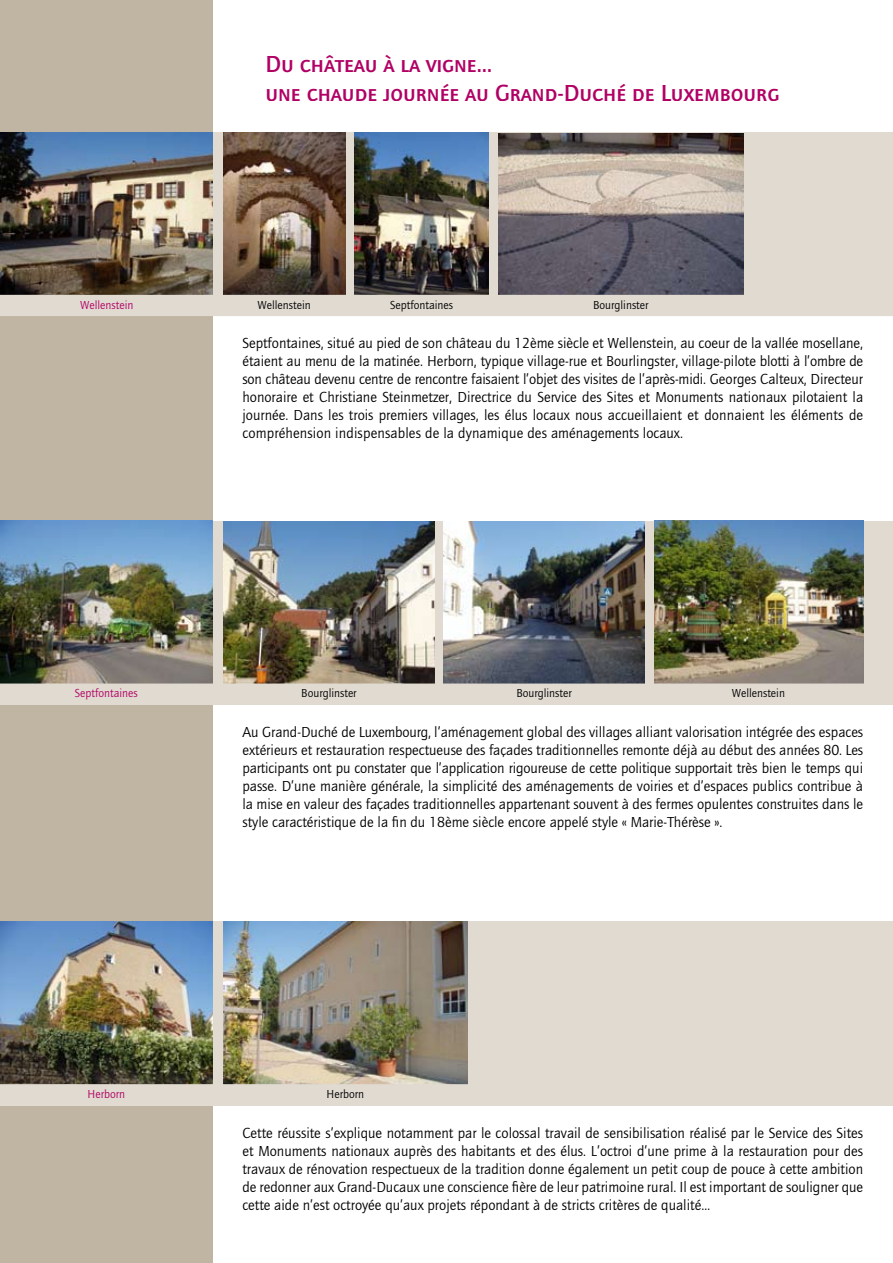
<style>
.page{position:relative;width:893px;height:1263px;background:#fff}
.page>*{position:absolute;margin:0;border:0;box-sizing:border-box;transform-origin:0 0}
.t1{font:500 24px/28.8px "Quay Sans SC";color:#b10064}
.t2{font:15px/18px "Quay Sans";color:#000;text-align:justify}
.t3{font:12px "Quay Sans";color:#000}
.t4{font:12px "Quay Sans";color:#b10064}
</style>
<div class="page">
<div style="left:0;top:0;width:213px;height:1263px;background:#c0b5a2"></div>
<div style="left:0;top:133px;width:893px;height:183px;background:#e0dad1"></div>
<div style="left:0;top:521px;width:893px;height:184px;background:#e0dad1"></div>
<div style="left:0;top:922px;width:893px;height:184px;background:#e0dad1"></div>
<img style="left:355px;top:133px;width:133px;height:162px">
<img style="left:0;top:133px;width:213px;height:161px">
<img style="left:224px;top:133px;width:121px;height:162px">
<img style="left:498px;top:133px;width:245px;height:162px">
<img style="left:0;top:521px;width:213px;height:150px">
<img style="left:223px;top:521px;width:212px;height:150px">
<img style="left:443px;top:521px;width:202px;height:150px">
<img style="left:654px;top:521px;width:209px;height:150px">
<img style="left:0;top:921px;width:213px;height:163px">
<img style="left:223px;top:922px;width:244px;height:162px">
<svg style="left:0;top:1084px;width:468px;height:1px"></svg>
<img style="left:0;top:671px;width:864px;height:13px">
<p class="t4" style="left:80px;top:298px;width:55px">Wellenstein</p>
<h1 class="t1" style="left:265px;top:50px;width:515px">Du château à la vigne…<br>une chaude journée au Grand-Duché de Luxembourg</h1>
<p class="t3" style="left:257px;top:298px;width:55px">Wellenstein</p>
<p class="t3" style="left:390px;top:298px;width:64px">Septfontaines</p>
<p class="t3" style="left:593px;top:298px;width:57px">Bourglinster</p>
<p class="t2" style="left:242px;top:335px;width:622px">Septfontaines, situé au pied de son château du 12ème siècle et Wellenstein, au coeur de la vallée mosellane, étaient au menu de la matinée. Herborn, typique village-rue et Bourlingster, village-pilote blotti à l’ombre de son château devenu centre de rencontre faisaient l’objet des visites de l’après-midi. Georges Calteux, Directeur honoraire et Christiane Steinmetzer, Directrice du Service des Sites et Monuments nationaux pilotaient la journée. Dans les trois premiers villages, les élus locaux nous accueillaient et donnaient les éléments de compréhension indispensables de la dynamique des aménagements locaux.</p>
<p class="t4" style="left:75px;top:686px;width:64px">Septfontaines</p>
<p class="t3" style="left:516px;top:686px;width:57px">Bourglinster</p>
<p class="t3" style="left:732px;top:686px;width:55px">Wellenstein</p>
<p class="t3" style="left:301px;top:686px;width:57px">Bourglinster</p>
<p class="t2" style="left:242px;top:723px;width:622px">Au Grand-Duché de Luxembourg, l’aménagement global des villages alliant valorisation intégrée des espaces extérieurs et restauration respectueuse des façades traditionnelles remonte déjà au début des années 80. Les participants ont pu constater que l’application rigoureuse de cette politique supportait très bien le temps qui passe. D’une manière générale, la simplicité des aménagements de voiries et d’espaces publics contribue à la mise en valeur des façades traditionnelles appartenant souvent à des fermes opulentes construites dans le style caractéristique de la fin du 18ème siècle encore appelé style « Marie-Thérèse ».</p>
<p class="t4" style="left:88px;top:1087px;width:39px">Herborn</p>
<p class="t3" style="left:326px;top:1087px;width:39px">Herborn</p>
<p class="t2" style="left:242px;top:1124px;width:622px">Cette réussite s’explique notamment par le colossal travail de sensibilisation réalisé par le Service des Sites et Monuments nationaux auprès des habitants et des élus. L’octroi d’une prime à la restauration pour des travaux de rénovation respectueux de la tradition donne également un petit coup de pouce à cette ambition de redonner aux Grand-Ducaux une conscience fière de leur patrimoine rural. Il est important de souligner que cette aide n’est octroyée qu’aux projets répondant à de stricts critères de qualité…</p>
</div>
